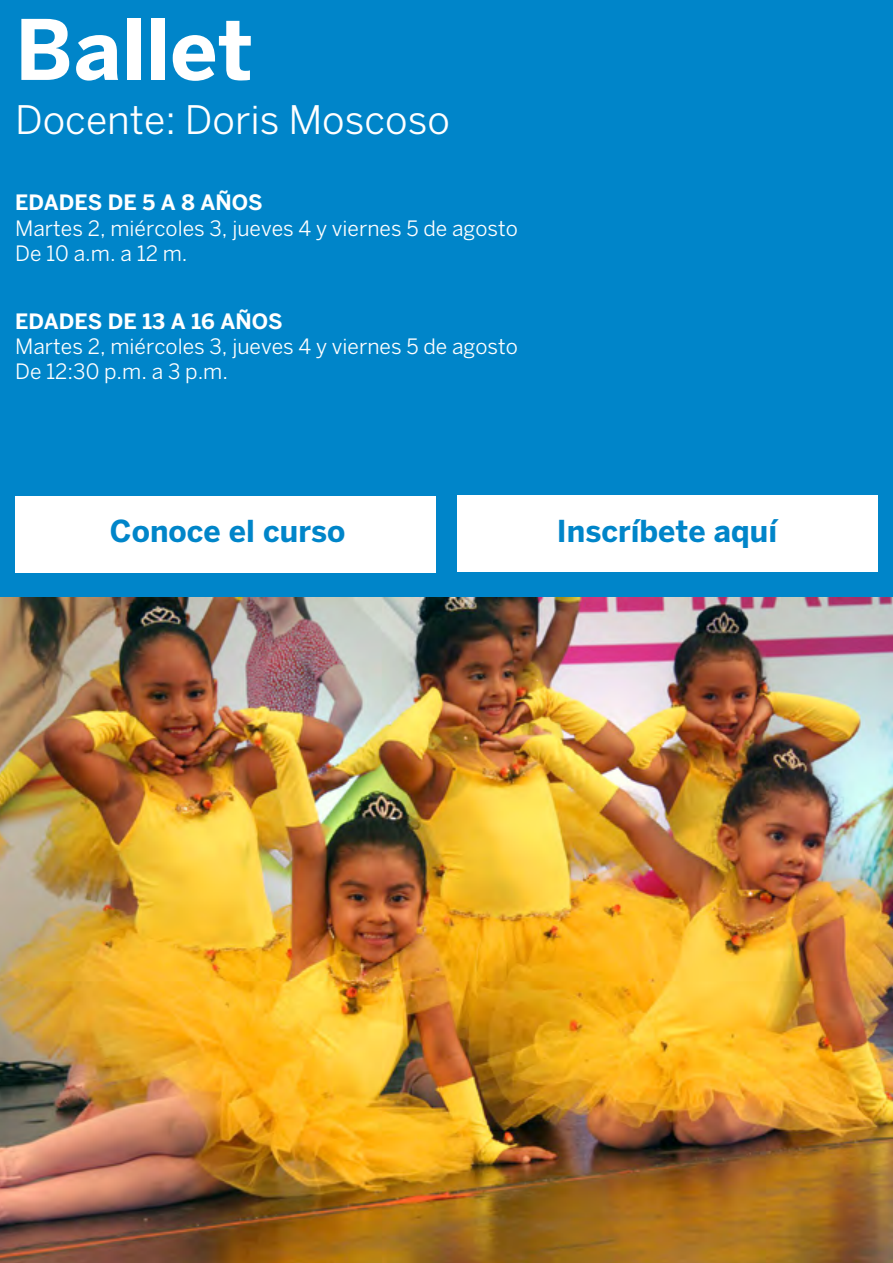
<style>
.page{position:relative;width:893px;height:1263px;background:#fff}
.page>*{position:absolute;margin:0;border:0;box-sizing:border-box;transform-origin:0 0}
.t1{font:700 82.5px "Benton Sans FB";color:#fff}
.t2{font:39px "Benton Sans FB";color:#fff}
.t3{font:700 30px "Benton Sans FB";color:#0085c9}
.t4{font:21px/25.2px "Benton Sans FB";color:#fff}
.t5{font:700 21px "Benton Sans FB";color:#fff}
</style>
<div class="page">
<div style="left:0;top:0;width:893px;height:597px;background:#0085c9"></div>
<img style="left:0;top:597px;width:893px;height:666px">
<div style="left:457px;top:495px;width:420px;height:77px;background:#fff"></div>
<div style="left:16px;top:496px;width:420px;height:76px;background:#fff"></div>
<h1 class="t1" style="left:15px;top:1px;width:239px">Ballet</h1>
<h2 class="t2" style="left:15px;top:97px;width:436px">Docente: Doris Moscoso</h2>
<p class="t5" style="left:15px;top:190px;width:249px">EDADES DE 5 A 8 AÑOS</p>
<p class="t4" style="left:15px;top:215px;width:504px">Martes 2, miércoles 3, jueves 4 y viernes 5 de agosto<br>De 10 a.m. a 12 m.</p>
<p class="t5" style="left:15px;top:309px;width:269px">EDADES DE 13 A 16 AÑOS</p>
<p class="t4" style="left:15px;top:334px;width:504px">Martes 2, miércoles 3, jueves 4 y viernes 5 de agosto<br>De 12:30 p.m. a 3 p.m.</p>
<h3 class="t3" style="left:110px;top:513px;width:237px">Conoce el curso</h3>
<h3 class="t3" style="left:557px;top:513px;width:222px">Inscríbete aquí</h3>
</div>
